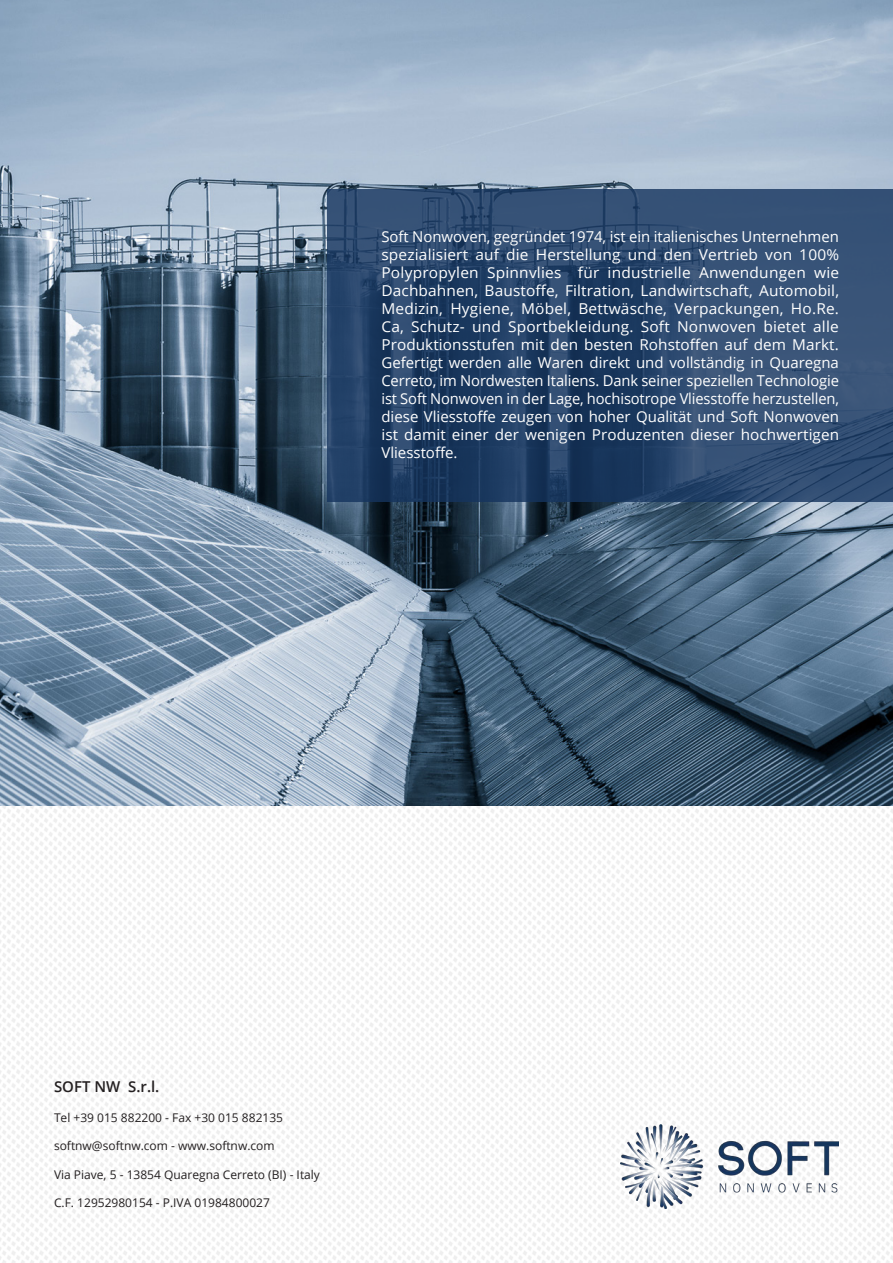
<style>
.page{position:relative;width:893px;height:1263px;background:#fff}
.page>*{position:absolute;margin:0;border:0;box-sizing:border-box;transform-origin:0 0}
.SOFT{font:15px/18px "Open Sans";letter-spacing:.005em;color:#fff;text-align:justify}
.t1{font:600 15px "Open Sans";color:#231f20}
.t2{font:12px "Open Sans";color:#231f20}
</style>
<div class="page">
<img style="left:0;top:0;width:893px;height:1263px">
<img style="left:620px;top:1125px;width:219px;height:84px">
<svg style="left:327px;top:189px;width:566px;height:313px;background:#2a466c"></svg>
<p class="SOFT" style="left:381px;top:227px;width:459px">Soft Nonwoven, gegründet 1974, ist ein italienisches Unternehmen spezialisiert auf die Herstellung und den Vertrieb von 100% Polypropylen Spinnvlies für industrielle Anwendungen wie Dachbahnen, Baustoffe, Filtration, Landwirtschaft, Automobil, Medizin, Hygiene, Möbel, Bettwäsche, Verpackungen, Ho.Re.<br>Ca, Schutz- und Sportbekleidung. Soft Nonwoven bietet alle Produktionsstufen mit den besten Rohstoffen auf dem Markt.<br>Gefertigt werden alle Waren direkt und vollständig in Quaregna Cerreto, im Nordwesten Italiens. Dank seiner speziellen Technologie ist Soft Nonwoven in der Lage, hochisotrope Vliesstoffe herzustellen, diese Vliesstoffe zeugen von hoher Qualität und Soft Nonwoven ist damit einer der wenigen Produzenten dieser hochwertigen Vliesstoffe.</p>
<p class="t1" style="left:54px;top:1076px;width:107px">SOFT NW S.r.l.</p>
<p class="t2" style="left:54px;top:1109px;width:231px">Tel +39 015 882200 - Fax +30 015 882135</p>
<p class="t2" style="left:54px;top:1137px;width:222px">softnw@softnw.com - www.softnw.com</p>
<p class="t2" style="left:54px;top:1166px;width:267px">Via Piave, 5 - 13854 Quaregna Cerreto (BI) - Italy</p>
<p class="t2" style="left:54px;top:1194px;width:218px">C.F. 12952980154 - P.IVA 01984800027</p>
</div>
